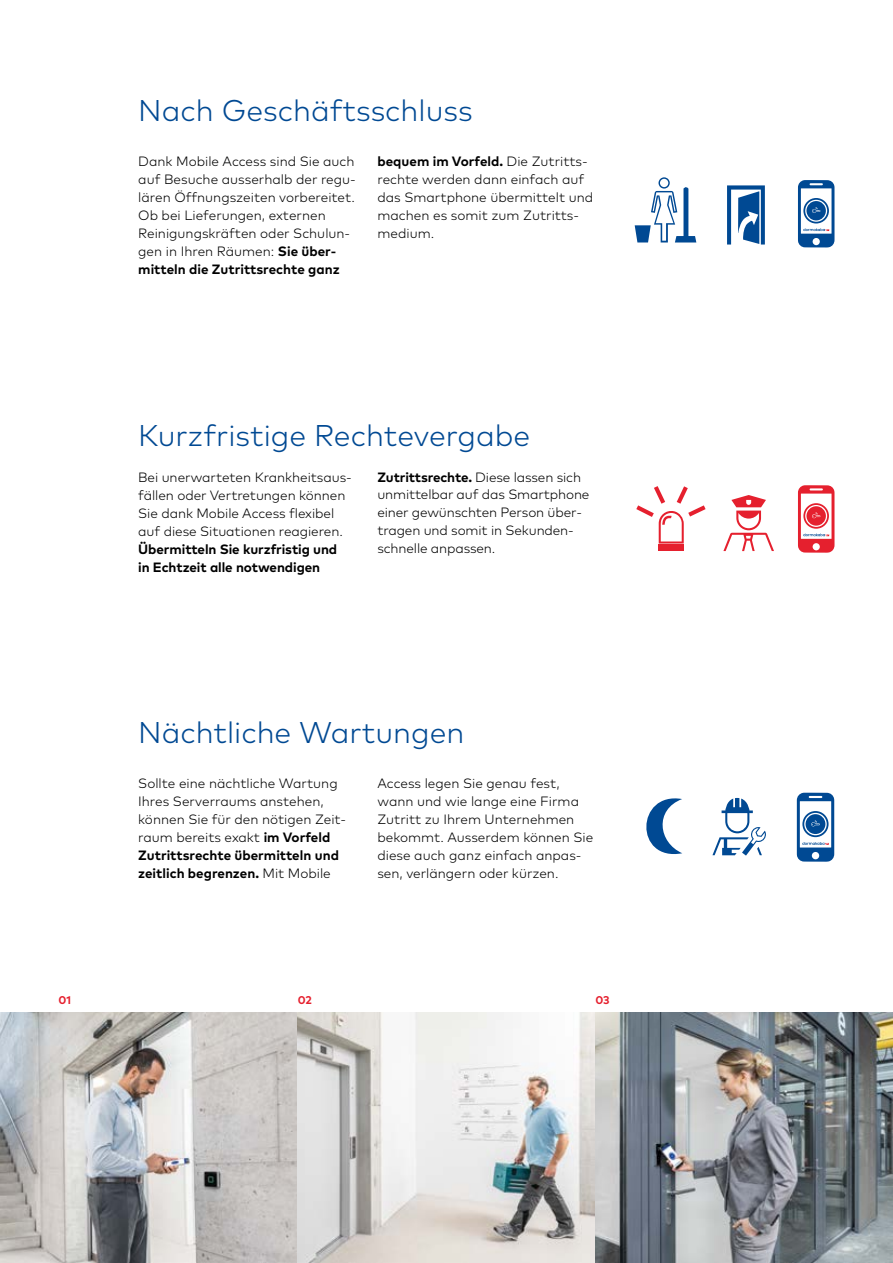
<style>
.page{position:relative;width:893px;height:1263px;background:#fff}
.page>*{position:absolute;margin:0;border:0;box-sizing:border-box;transform-origin:0 0}
.t1{font:300 30px "Mark Pro";color:#004993}
.t2{font:300 13.5px/18px "Mark Pro";color:#000}
.t3{font:700 13.5px/18px "Mark Pro";letter-spacing:-.005em;color:#000}
.t4{font:700 11.25px "Mark Pro";color:#e5202e}
.s1{font-weight:700}
</style>
<div class="page">
<img style="left:0;top:1012px;width:893px;height:251px">
<svg style="left:727px;top:185px;width:38px;height:60px"></svg>
<svg style="left:798px;top:180px;width:36px;height:67px"></svg>
<svg style="left:635px;top:177px;width:61px;height:65px"></svg>
<svg style="left:798px;top:485px;width:36px;height:68px"></svg>
<div style="left:659px;top:544px;width:25px;height:7px;background:#e5202e"></div>
<svg style="left:636px;top:486px;width:70px;height:57px"></svg>
<svg style="left:723px;top:495px;width:51px;height:56px"></svg>
<svg style="left:646px;top:798px;width:36px;height:56px"></svg>
<svg style="left:797px;top:793px;width:37px;height:69px"></svg>
<svg style="left:712px;top:798px;width:54px;height:58px"></svg>
<h1 class="t1" style="left:138px;top:88px;width:336px">Nach Geschäftsschluss</h1>
<p class="t2" style="left:138px;top:152px;width:219px">Dank Mobile Access sind Sie auch auf Besuche ausserhalb der regu&shy;lären Öffnungszeiten vorbereitet.<br>Ob bei Lieferungen, externen<br>Reinigungskräften oder Schulun&shy;gen in Ihren Räumen: <span class="s1">Sie über&shy;mitteln die Zutrittsrechte ganz</span></p>
<p class="t2" style="left:377px;top:152px;width:217px"><span class="s1">bequem im Vorfeld.</span> Die Zutritts&shy;rechte werden dann einfach auf das Smartphone übermittelt und machen es somit zum Zutritts&shy;medium.</p>
<h1 class="t1" style="left:138px;top:412px;width:394px">Kurzfristige Rechtevergabe</h1>
<p class="t2" style="left:138px;top:467px;width:215px">Bei unerwarteten Krankheitsaus&shy;fällen oder Vertretungen können Sie dank Mobile Access flexibel auf diese Situationen reagieren.</p>
<p class="t3" style="left:138px;top:539px;width:201px">Übermitteln Sie kurzfristig und in Echtzeit alle notwendigen</p>
<p class="t2" style="left:377px;top:467px;width:214px"><span class="s1">Zutrittsrechte.</span> Diese lassen sich unmittelbar auf das Smartphone einer gewünschten Person über&shy;tragen und somit in Sekunden&shy;schnelle anpassen.</p>
<h1 class="t1" style="left:138px;top:709px;width:328px">Nächtliche Wartungen</h1>
<p class="t2" style="left:138px;top:773px;width:210px">Sollte eine nächtliche Wartung<br>Ihres Serverraums anstehen, können Sie für den nötigen Zeit&shy;raum bereits exakt <span class="s1">im Vorfeld<br>Zutrittsrechte übermitteln und zeitlich begrenzen.</span> Mit Mobile</p>
<p class="t2" style="left:377px;top:773px;width:217px">Access legen Sie genau fest, wann und wie lange eine Firma<br>Zutritt zu Ihrem Unternehmen bekommt. Ausserdem können Sie diese auch ganz einfach anpas&shy;sen, verlängern oder kürzen.</p>
<p class="t4" style="left:58px;top:992px;width:14px">01</p>
<p class="t4" style="left:298px;top:992px;width:16px">02</p>
<p class="t4" style="left:595px;top:992px;width:16px">03</p>
</div>
